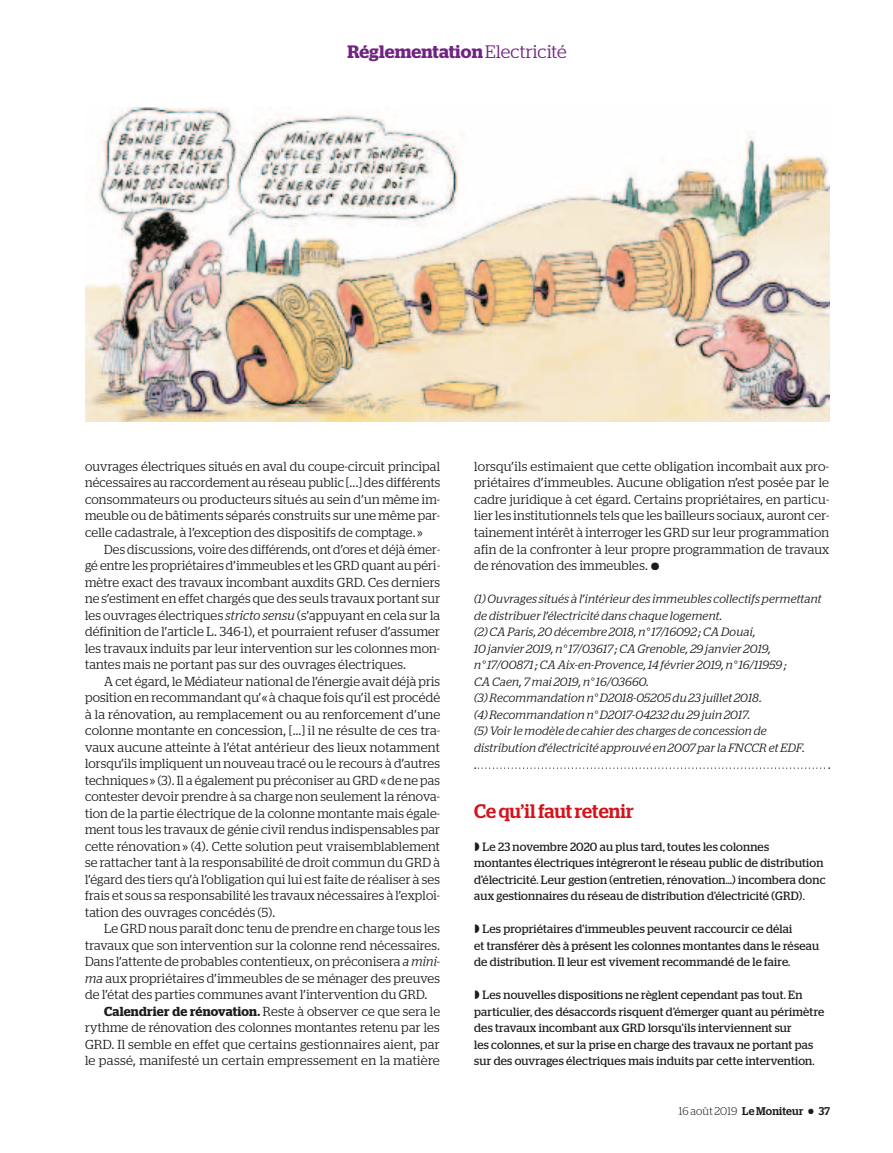
<style>
.page{position:relative;width:893px;height:1153px;background:#fff}
.page>*{position:absolute;margin:0;border:0;box-sizing:border-box;transform-origin:0 0}
.TEXTE{font:30px "Stag";color:#1c1c1b}
.encadre_TITRE_rouge{font:500 19.5px "Stag";letter-spacing:.01em;color:#d4131c}
.Rubrique_petit{font:600 18px "Stag";letter-spacing:.005em;color:#702482}
.TEXTE-2{font:13.05px/16.5px "Stag Text Moniteur Regualar";letter-spacing:.02em;color:#1c1c1b;text-align:justify}
.TEXTE-3{font:13.05px/16.5px "Stag Text Moniteur Regualar";letter-spacing:.02em;color:#1c1c1b;text-align:justify;scale:.96 1}
.TEXTE-4{font:13.05px/16.5px "Stag Text Moniteur Regualar";letter-spacing:.02em;color:#1c1c1b;text-align:justify;scale:.95 1}
.encadre_TEXTE_suite{font:12px/16.5px "Stag";letter-spacing:.02em;color:#1c1c1b}
.NOTE_suite{font:italic 12px/16.5px "Stag Text";letter-spacing:.02em;color:#1c1c1b}
.NOTE{font:italic 12px/16.5px "Stag Text";letter-spacing:.02em;color:#1c1c1b}
.t1{font:500 11.25px "Stag";letter-spacing:.02em;color:#1c1c1b}
.s1{font-family:"Stag Text Moniteur Regualar";font-weight:400}
.s2{font-family:"Stag Text";font-style:italic}
.s3{font-family:"Stag";font-weight:600}
.s4{font-weight:300}
</style>
<div class="page">
<img style="left:85px;top:108px;width:744px;height:313px">
<svg style="left:475px;top:767px;width:355px;height:1px"></svg>
<p class="Rubrique_petit" style="left:347px;top:41px;width:221px">Réglementation <span class="s1">Electricité</span></p>
<p class="TEXTE-2" style="left:85px;top:457px;width:357px">ouvrages électriques situés en aval du coupe-circuit principal nécessaires au raccordement au réseau public [...] des différents consommateurs ou producteurs situés au sein d’un même im&shy;meuble ou de bâtiments séparés construits sur une même par&shy;celle cadastrale, à l’exception des dispositifs de comptage. »</p>
<p class="TEXTE-4" style="left:85px;top:540px;width:375px;text-indent:19px">Des discussions, voire des différends, ont d’ores et déjà émer&shy;gé entre les propriétaires d’immeubles et les GRD quant au péri&shy;mètre exact des travaux incombant auxdits GRD. Ces derniers ne s’estiment en effet chargés que des seuls travaux portant sur les ouvrages électriques <span class="s2">stricto sensu</span> (s’appuyant en cela sur la définition de l’article L. 346-1), et pourraient refuser d’assumer les travaux induits par leur intervention sur les colonnes mon&shy;tantes mais ne portant pas sur des ouvrages électriques.</p>
<p class="TEXTE-3" style="left:85px;top:672px;width:372px;text-indent:19px">A cet égard, le Médiateur national de l’énergie avait déjà pris position en recommandant qu’« à chaque fois qu’il est procédé à la rénovation, au remplacement ou au renforcement d’une colonne montante en concession, […] il ne résulte de ces tra&shy;vaux aucune atteinte à l’état antérieur des lieux notamment lorsqu’ils impliquent un nouveau tracé ou le recours à d’autres techniques » (3). Il a également pu préconiser au GRD « de ne pas contester devoir prendre à sa charge non seulement la rénova&shy;tion de la partie électrique de la colonne montante mais égale&shy;ment tous les travaux de génie civil rendus indispensables par cette rénovation » (4). Cette solution peut vraisemblablement se rattacher tant à la responsabilité de droit commun du GRD à l’égard des tiers qu’à l’obligation qui lui est faite de réaliser à ses frais et sous sa responsabilité les travaux nécessaires à l’exploi&shy;tation des ouvrages concédés (5).</p>
<p class="TEXTE-2" style="left:85px;top:919px;width:357px;text-indent:19px">Le GRD nous paraît donc tenu de prendre en charge tous les travaux que son intervention sur la colonne rend nécessaires.<br>Dans l’attente de probables contentieux, on préconisera <span class="s2">a mini&shy;ma</span> aux propriétaires d’immeubles de se ménager des preuves de l’état des parties communes avant l’intervention du GRD.</p>
<p class="TEXTE-2" style="left:85px;top:1002px;width:356px;text-indent:19px"><span class="s3">Calendrier de rénovation.</span> Reste à observer ce que sera le rythme de rénovation des colonnes montantes retenu par les GRD. Il semble en effet que certains gestionnaires aient, par le passé, manifesté un certain empressement en la matière</p>
<p class="TEXTE-2" style="left:474px;top:457px;width:357px">lorsqu’ils estimaient que cette obligation incombait aux pro&shy;priétaires d’immeubles. Aucune obligation n’est posée par le cadre juridique à cet égard. Certains propriétaires, en particu&shy;lier les institutionnels tels que les bailleurs sociaux, auront cer&shy;tainement intérêt à interroger les GRD sur leur programmation afin de la confronter à leur propre programmation de travaux de rénovation des immeubles.</p>
<p class="TEXTE" style="left:650px;top:547px;width:11px">•</p>
<p class="NOTE" style="left:474px;top:589px;width:349px">(1) Ouvrages situés à l’intérieur des immeubles collectifs permettant de distribuer l’électricité dans chaque logement.</p>
<p class="NOTE_suite" style="left:474px;top:622px;width:314px">(2) CA Paris, 20décembre 2018, n° 17/16092 ; CA Douai, 10janvier 2019, n° 17/03617 ; CA Grenoble, 29 janvier 2019,<br>n° 17/00871 ; CA Aix-en-Provence, 14 février 2019, n° 16/11959 ; CA Caen, 7 mai 2019, n° 16/03660.</p>
<p class="NOTE_suite" style="left:474px;top:688px;width:289px">(3) Recommandation n° D2018-05205 du 23 juillet 2018.</p>
<p class="NOTE_suite" style="left:474px;top:705px;width:278px">(4) Recommandation n° D2017-04232 du 29 juin 2017.</p>
<p class="NOTE_suite" style="left:474px;top:721px;width:333px">(5) Voir le modèle de cahier des charges de concession de distribution d’électricité approuvé en 2007 par la FNCCR et EDF.</p>
<p class="encadre_TITRE_rouge" style="left:474px;top:799px;width:161px">Ce qu’il faut retenir</p>
<p class="encadre_TEXTE_suite" style="left:474px;top:838px;width:353px;text-indent:9px">Le 23 novembre 2020 au plus tard, toutes les colonnes montantes électriques intégreront le réseau public de distribution d’électricité. Leur gestion (entretien, rénovation…) incombera donc aux gestionnaires du réseau de distribution d’électricité (GRD).</p>
<p class="encadre_TEXTE_suite" style="left:474px;top:920px;width:346px;text-indent:9px">Les propriétaires d’immeubles peuvent raccourcir ce délai<br>et transférer dès à présent les colonnes montantes dans le réseau de distribution. Il leur est vivement recommandé de le faire.</p>
<p class="encadre_TEXTE_suite" style="left:474px;top:986px;width:352px;text-indent:9px">Les nouvelles dispositions ne règlent cependant pas tout. En particulier, des désaccords risquent d’émerger quant au périmètre des travaux incombant aux GRD lorsqu’ils interviennent sur<br>les colonnes, et sur la prise en charge des travaux ne portant pas sur des ouvrages électriques mais induits par cette intervention.</p>
<p class="t1" style="left:679px;top:1104px;width:153px"><span class="s4">16 août 2019</span> Le Moniteur ● 37</p>
</div>
